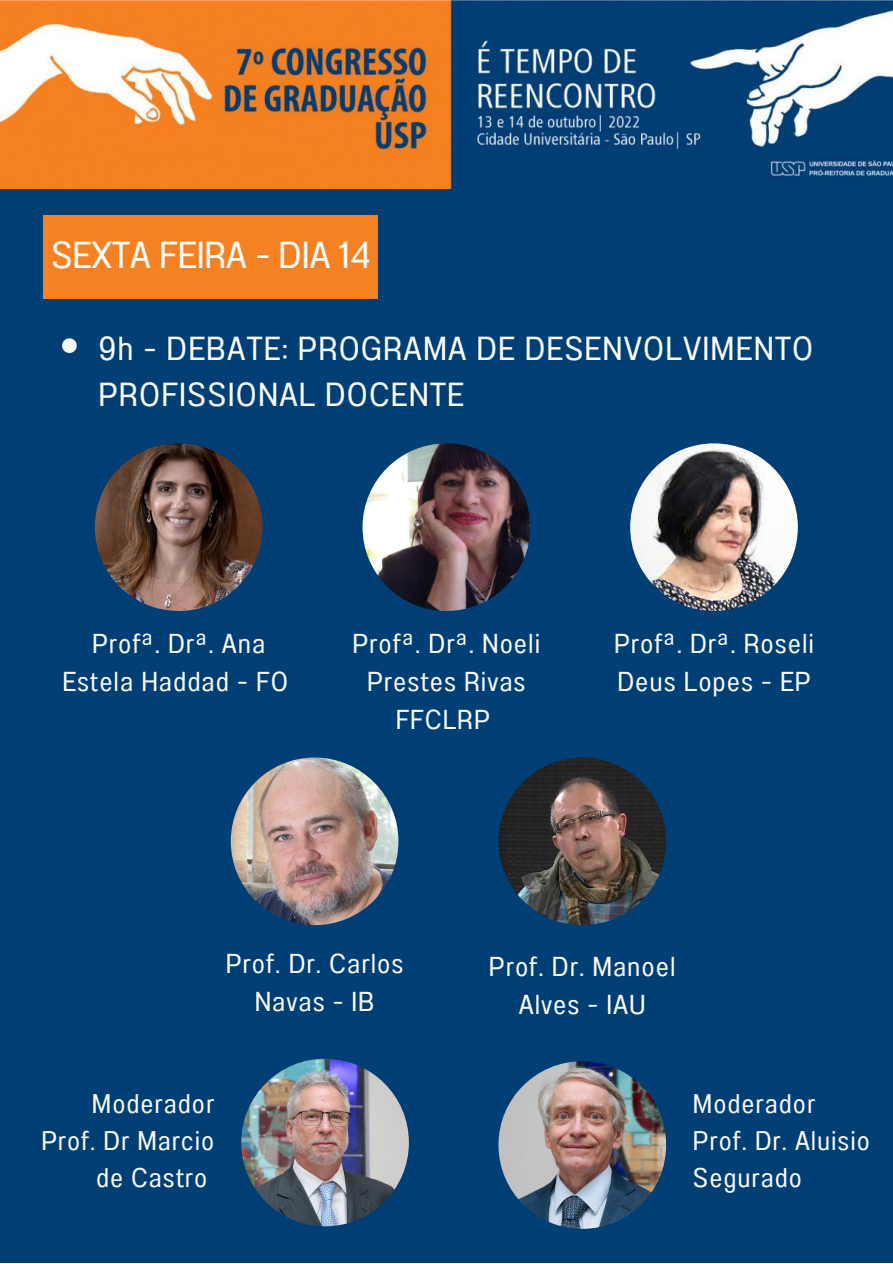
<style>
.page{position:relative;width:893px;height:1264px;background:#fff}
.page>*{position:absolute;margin:0;border:0;box-sizing:border-box;transform-origin:0 0}
.t1{font:37.65px "Anantason Wd 75";color:#fafbfb}
.t2{font:33.3px/46px "Anantason Wd 75";letter-spacing:.035em;color:#fafbfb}
.t3{font:27.3px/38.1px "Anantason Wd 75";letter-spacing:.035em;color:#fafbfb;text-align:center}
.t4{font:27px/37px "Anantason Wd 75";letter-spacing:.035em;color:#fafbfb}
</style>
<div class="page">
<div style="left:0;top:0;width:892px;height:1262px;background:#003f75"></div>
<img style="left:0;top:0;width:892px;height:189px">
<img style="left:95px;top:443px;width:167px;height:168px;border-radius:50%">
<img style="left:362px;top:443px;width:168px;height:168px;border-radius:50%">
<img style="left:630px;top:443px;width:167px;height:168px;border-radius:50%">
<img style="left:231px;top:757px;width:167px;height:168px;border-radius:50%">
<img style="left:498px;top:757px;width:168px;height:168px;border-radius:50%">
<img style="left:498px;top:1061px;width:168px;height:167px;border-radius:50%">
<img style="left:241px;top:1058px;width:168px;height:168px;border-radius:50%">
<div style="left:43px;top:216px;width:335px;height:83px;background:#f68122"></div>
<svg style="left:62px;top:338px;width:15px;height:15px"></svg>
<h1 class="t1" style="left:51px;top:233px;width:320px">SEXTA FEIRA - DIA 14</h1>
<p class="t2" style="left:98px;top:325px;width:716px">9h - DEBATE: PROGRAMA DE DESENVOLVIMENTO<br>PROFISSIONAL DOCENTE</p>
<p class="t3" style="left:62px;top:624px;width:227px">Profª. Drª. Ana<br>Estela Haddad - FO</p>
<p class="t3" style="left:352px;top:624px;width:189px">Profª. Drª. Noeli<br>Prestes Rivas<br>FFCLRP</p>
<p class="t3" style="left:614px;top:624px;width:201px;text-align:left">Profª. Drª. Roseli<br>Deus Lopes - EP</p>
<p class="t3" style="left:226px;top:944px;width:179px">Prof. Dr. Carlos<br>Navas - IB</p>
<p class="t3" style="left:489px;top:947px;width:188px">Prof. Dr. Manoel<br>Alves - IAU</p>
<p class="t4" style="left:41px;top:1084px;width:174px;text-align:right">Moderador<br>Prof. Dr Marcio de Castro</p>
<p class="t4" style="left:693px;top:1084px;width:178px">Moderador<br>Prof. Dr. Aluisio<br>Segurado</p>
</div>
